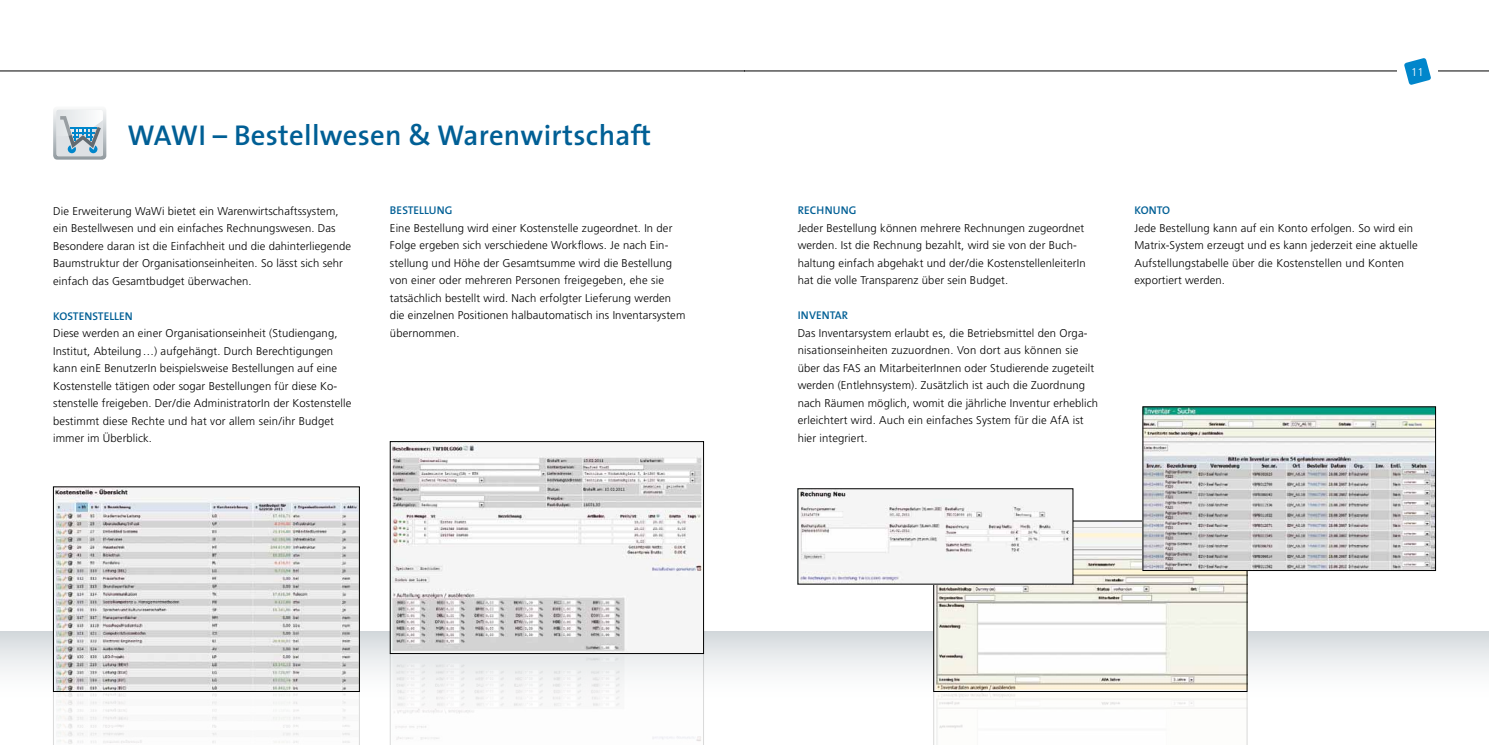
<style>
.page{position:relative;width:1489px;height:745px;background:#fff}
.page>*{position:absolute;margin:0;border:0;box-sizing:border-box;transform-origin:0 0}
.t1{font:600 28.75px "The Sans";letter-spacing:.01em;color:#005f95}
.t2{font:300 11.25px/17.5px "Frutiger";letter-spacing:.01em;color:#000}
.t3{font:600 11.25px "The Sans";color:#005f95}
.t4{font:300 11.25px "Frutiger";color:#fff}
</style>
<div class="page">
<hr style="left:0;top:71px;width:744px;height:1px;background:#000">
<hr style="left:744px;top:71px;width:744px;height:1px;background:#000">
<div style="left:0;top:631px;width:1488px;height:71px;background:linear-gradient(to bottom,#d7dcdf,#fff)"></div>
<svg style="left:53px;top:109px;width:53px;height:50px"></svg>
<div style="left:1397px;top:67px;width:40px;height:7px;background:#fff"></div>
<svg style="left:1404px;top:58px;width:27px;height:27px"></svg>
<svg style="left:53px;top:691px;width:307px;height:53px"></svg>
<svg style="left:53px;top:486px;width:307px;height:205px"></svg>
<svg style="left:933px;top:691px;width:314px;height:53px"></svg>
<svg style="left:933px;top:520px;width:314px;height:171px"></svg>
<svg style="left:1142px;top:406px;width:293px;height:164px;background:#c7cdcc"></svg>
<svg style="left:797px;top:488px;width:276px;height:96px"></svg>
<svg style="left:390px;top:653px;width:314px;height:91px"></svg>
<svg style="left:390px;top:441px;width:314px;height:212px"></svg>
<h1 class="t1" style="left:128px;top:111px;width:525px">WAWI – BESTELLWESEN &amp; WARENWIRTSCHAFT</h1>
<p class="t2" style="left:53px;top:202px;width:299px">Die Erweiterung WaWi bietet ein Warenwirtschaftssystem, ein Bestellwesen und ein einfaches Rechnungswesen. Das Besondere daran ist die Einfachheit und die dahinterliegende Baumstruktur der Organisationseinheiten. So lässt sich sehr einfach das Gesamtbudget überwachen.</p>
<p class="t3" style="left:53px;top:306px;width:14px">KOSTENSTELLEN</p>
<p class="t2" style="left:53px;top:324px;width:299px">Diese werden an einer Organisationseinheit (Studiengang, Institut, Abteilung…) aufgehängt. Durch Berechtigungen kann einE BenutzerIn beispielsweise Bestellungen auf eine Kostenstelle tätigen oder sogar Bestellungen für diese Ko&shy;stenstelle freigeben. Der/die AdministratorIn der Kostenstelle bestimmt diese Rechte und hat vor allem sein/ihr Budget immer im Überblick.</p>
<p class="t3" style="left:390px;top:201px;width:7px">BESTELL</p>
<p class="t3" style="left:429px;top:201px;width:25px">UNG</p>
<p class="t2" style="left:390px;top:219px;width:297px">Eine Bestellung wird einer Kostenstelle zugeordnet. In der Folge ergeben sich verschiedene Workflows. Je nach Ein&shy;stellung und Höhe der Gesamtsumme wird die Bestellung von einer oder mehreren Personen freigegeben, ehe sie tatsächlich bestellt wird. Nach erfolgter Lieferung werden die einzelnen Positionen halbautomatisch ins Inventarsystem übernommen.</p>
<p class="t4" style="left:1410px;top:65px;width:14px">11</p>
<p class="t3" style="left:797px;top:201px;width:8px">RECHN</p>
<p class="t3" style="left:832px;top:201px;width:25px">UNG</p>
<p class="t2" style="left:797px;top:219px;width:289px">Jeder Bestellung können mehrere Rechnungen zugeordnet werden. Ist die Rechnung bezahlt, wird sie von der Buch&shy;haltung einfach abgehakt und der/die KostenstellenleiterIn hat die volle Transparenz über sein Budget.</p>
<p class="t3" style="left:797px;top:306px;width:11px">INVENTA</p>
<p class="t3" style="left:842px;top:306px;width:8px">R</p>
<p class="t2" style="left:797px;top:324px;width:302px">Das Inventarsystem erlaubt es, die Betriebsmittel den Orga&shy;nisationseinheiten zuzuordnen. Von dort aus können sie über das FAS an MitarbeiterInnen oder Studierende zugeteilt werden (Entlehnsystem). Zusätzlich ist auch die Zuordnung nach Räumen möglich, womit die jährliche Inventur erheblich erleichtert wird. Auch ein einfaches System für die AfA ist hier integriert.</p>
<p class="t3" style="left:1134px;top:201px;width:15px">KONTO</p>
<p class="t2" style="left:1134px;top:219px;width:285px">Jede Bestellung kann auf ein Konto erfolgen. So wird ein Matrix-System erzeugt und es kann jederzeit eine aktuelle Aufstellungstabelle über die Kostenstellen und Konten exportiert werden.</p>
</div>
